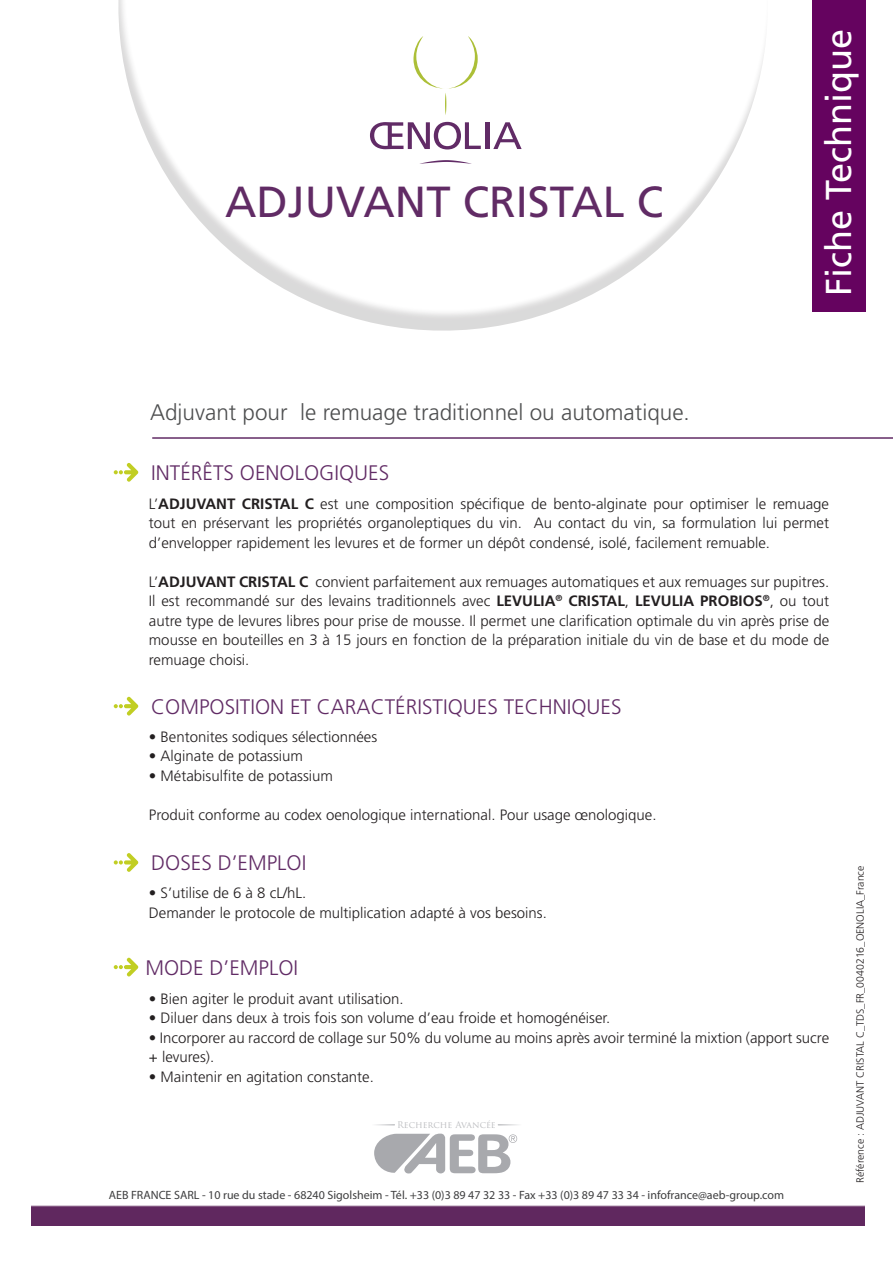
<style>
.page{position:relative;width:893px;height:1263px;background:#fff}
.page>*{position:absolute;margin:0;border:0;box-sizing:border-box;transform-origin:0 0}
.t1{font:43.5px "Frutiger LT Std";color:#612b65}
.t2{font:36px "Frutiger LT Std";color:#fff}
.t3{font:300 22.5px "Frutiger LT Std";color:#4e4f50}
.t4{font:300 21px "Frutiger LT Std";color:#612b65}
.t5{font:300 15px/19.5px "Frutiger LT Std";color:#231f20;text-align:justify}
.t6{font:12px "Myriad Pro";color:#3e3e3f}
.t7{font:300 10.5px "Frutiger LT Std";color:#231f20}
.t8{font:9px "Trajan Pro 3";letter-spacing:-.01em;color:#bcbdc0}
.s1{font-weight:700}
</style>
<div class="page">
<svg style="left:118px;top:0;width:720px;height:331px"></svg>
<div style="left:812px;top:0;width:53px;height:311px;background:#65035f"></div>
<svg style="left:114px;top:463px;width:24px;height:19px"></svg>
<svg style="left:114px;top:697px;width:24px;height:18px"></svg>
<img style="left:31px;top:1205px;width:834px;height:20px">
<hr style="left:152px;top:437px;width:741px;height:2px;background:#612b65">
<svg style="left:374px;top:1133px;width:143px;height:41px"></svg>
<svg style="left:498px;top:1124px;width:20px;height:1px"></svg>
<svg style="left:376px;top:1124px;width:18px;height:1px"></svg>
<svg style="left:370px;top:122px;width:111px;height:27px"></svg>
<hr style="left:485px;top:122px;width:4px;height:27px;background:#612b66">
<svg style="left:493px;top:122px;width:29px;height:27px"></svg>
<svg style="left:413px;top:36px;width:65px;height:79px"></svg>
<svg style="left:419px;top:160px;width:53px;height:4px"></svg>
<svg style="left:114px;top:853px;width:24px;height:19px"></svg>
<svg style="left:114px;top:958px;width:24px;height:18px"></svg>
<h1 class="t1" style="left:225px;top:176px;width:440px">ADJUVANT CRISTAL C</h1>
<h3 class="t3" style="left:150px;top:399px;width:541px">Adjuvant pour le remuage traditionnel ou automatique.</h3>
<h3 class="t4" style="left:151px;top:461px;width:239px">INTÉRÊTS OENOLOGIQUES</h3>
<h2 class="t2" style="left:817px;top:296px;width:269px;rotate:-90deg">Fiche Technique</h2>
<p class="t5" style="left:149px;top:494px;width:682px">L’<span class="s1">ADJUVANT CRISTAL C</span> est une composition spécifique de bento-alginate pour optimiser le remuage tout en préservant les propriétés organoleptiques du vin. Au contact du vin, sa formulation lui permet d’envelopper rapidement les levures et de former un dépôt condensé, isolé, facilement remuable.</p>
<p class="t5" style="left:149px;top:572px;width:682px">L’<span class="s1">ADJUVANT CRISTAL C</span> convient parfaitement aux remuages automatiques et aux remuages sur pupitres.<br>Il est recommandé sur des levains traditionnels avec <span class="s1">LEVULIA</span><sup>®</sup> <span class="s1">CRISTAL</span>, <span class="s1">LEVULIA PROBIOS</span><sup>®</sup>, ou tout autre type de levures libres pour prise de mousse. Il permet une clarification optimale du vin après prise de mousse en bouteilles en 3 à 15 jours en fonction de la préparation initiale du vin de base et du mode de remuage choisi.</p>
<h3 class="t4" style="left:151px;top:695px;width:472px">COMPOSITION ET CARACTÉRISTIQUES TECHNIQUES</h3>
<p class="t5" style="left:149px;top:727px;width:230px">• Bentonites sodiques sélectionnées</p>
<p class="t5" style="left:149px;top:746px;width:156px">• Alginate de potassium</p>
<p class="t5" style="left:149px;top:766px;width:186px">• Métabisulfite de potassium</p>
<p class="t5" style="left:149px;top:805px;width:509px">Produit conforme au codex oenologique international. Pour usage œnologique.</p>
<h3 class="t4" style="left:151px;top:851px;width:157px">DOSES D’EMPLOI</h3>
<p class="t5" style="left:149px;top:883px;width:400px">• S’utilise de 6 à 8 cL/hL.<br>Demander le protocole de multiplication adapté à vos besoins.</p>
<h3 class="t4" style="left:145px;top:955px;width:154px">MODE D’EMPLOI</h3>
<p class="t5" style="left:149px;top:989px;width:256px">• Bien agiter le produit avant utilisation.</p>
<p class="t5" style="left:149px;top:1008px;width:463px">• Diluer dans deux à trois fois son volume d’eau froide et homogénéiser.</p>
<p class="t5" style="left:149px;top:1028px;width:682px">• Incorporer au raccord de collage sur 50% du volume au moins après avoir terminé la mixtion (apport sucre + levures).</p>
<p class="t5" style="left:149px;top:1067px;width:227px">• Maintenir en agitation constante.</p>
<p class="t8" style="left:397px;top:1119px;width:100px">Recherche Avancée</p>
<p class="t6" style="left:109px;top:1187px;width:677px">AEB FRANCE SARL - 10 rue du stade - 68240 Sigolsheim - Tél. +33 (0)3 89 47 32 33 - Fax +33 (0)3 89 47 33 34 - infofrance@aeb-group.com</p>
<p class="t7" style="left:854px;top:1183px;width:319px;rotate:-90deg">Référence : ADJUVANT CRISTAL C_TDS_FR_0040216_OENOLIA_France</p>
</div>
